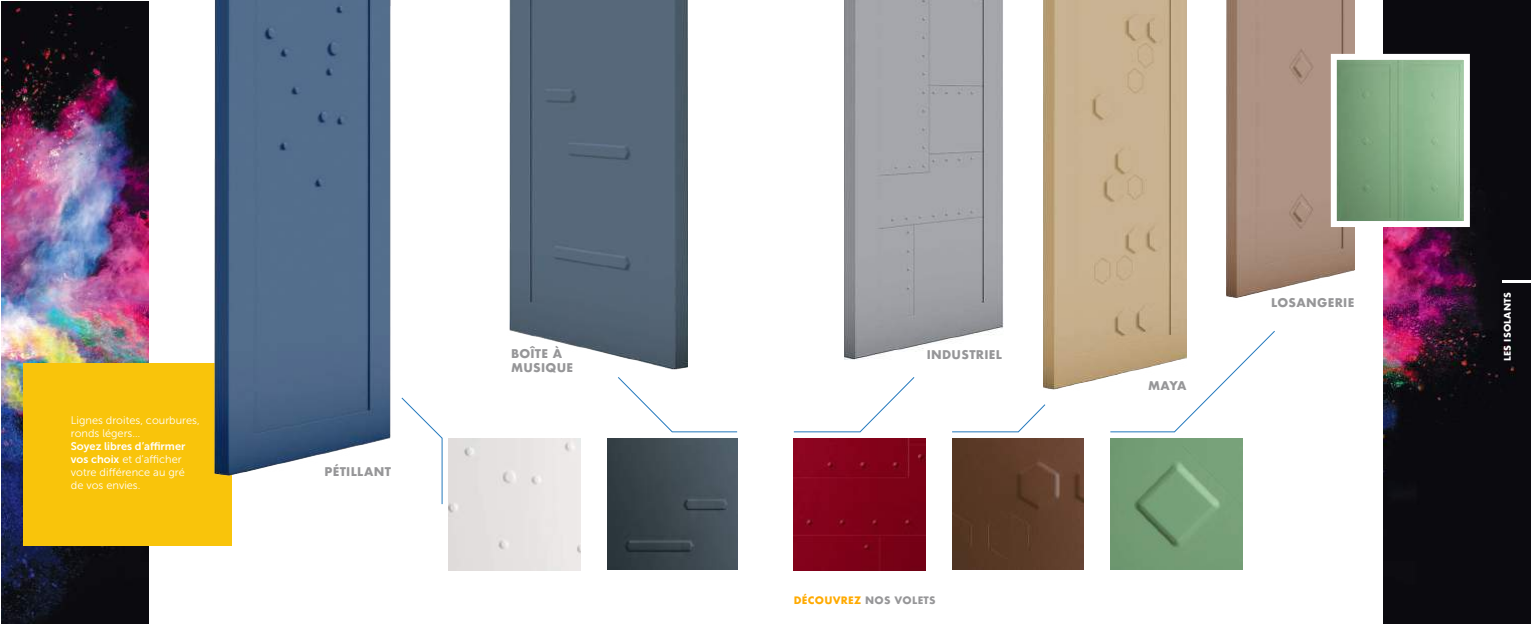
<style>
.page{position:relative;width:1531px;height:624px;background:#fff}
.page>*{position:absolute;margin:0;border:0;box-sizing:border-box;transform-origin:0 0}
.t1{font:700 11.7px/14px "Futura";letter-spacing:.025em;color:#969698}
.t2{font:11px/13px "Museo Sans 300";color:#fff}
.t3{font:11px "Museo Sans 700";color:#fff}
.t4{font:700 10px "Futura";letter-spacing:.025em;color:#fa0}
.t5{font:700 8.9px "Futura";letter-spacing:.025em;color:#fff}
.s1{font-family:"Museo Sans 700"}
.s2{color:#969698}
</style>
<div class="page">
<img style="left:1px;top:1px;width:147px;height:623px">
<div style="left:23px;top:364px;width:209px;height:182px;background:#f9c40b"></div>
<img style="left:1383px;top:0;width:148px;height:624px">
<hr style="left:1503px;top:280px;width:28px;height:3px;background:#fff">
<img style="left:844px;top:0;width:159px;height:360px">
<img style="left:1227px;top:0;width:127px;height:298px">
<img style="left:509px;top:0;width:178px;height:369px">
<img style="left:214px;top:0;width:177px;height:478px">
<div style="left:448px;top:438px;width:132px;height:132px;background:#e6e2e1"></div>
<img style="left:607px;top:438px;width:130px;height:132px">
<img style="left:794px;top:438px;width:131px;height:132px">
<img style="left:952px;top:438px;width:132px;height:132px">
<img style="left:1110px;top:438px;width:132px;height:132px">
<svg style="left:401px;top:397px;width:42px;height:108px"></svg>
<svg style="left:618px;top:377px;width:120px;height:56px"></svg>
<svg style="left:793px;top:377px;width:122px;height:56px"></svg>
<svg style="left:952px;top:404px;width:94px;height:29px"></svg>
<svg style="left:1110px;top:330px;width:165px;height:103px"></svg>
<img style="left:1338px;top:61px;width:125px;height:159px">
<div style="left:1331px;top:54px;width:139px;height:173px;border:6px solid #fff"></div>
<img style="left:1043px;top:0;width:143px;height:394px">
<p class="t2" style="left:71px;top:413px;width:130px">Lignes droites, courbures, ronds légers…</p>
<p class="t3" style="left:71px;top:439px;width:116px">Soyez libres d’affirmer</p>
<p class="t2" style="left:71px;top:452px;width:115px"><span class="s1">vos choix</span> et d’afficher votre différence au gré de vos envies.</p>
<p class="t1" style="left:324px;top:465px;width:68px">PÉTILLANT</p>
<p class="t1" style="left:511px;top:347px;width:64px">BOÎTE À<br>MUSIQUE</p>
<p class="t1" style="left:927px;top:348px;width:77px">INDUSTRIEL</p>
<p class="t4" style="left:794px;top:593px;width:143px">DÉCOUVREZ <span class="s2">NOS VOLETS</span></p>
<p class="t1" style="left:1148px;top:379px;width:40px">MAYA</p>
<p class="t1" style="left:1271px;top:295px;width:85px">LOSANGERIE</p>
<p class="t5" style="left:1501px;top:361px;width:71px;rotate:-90deg">LES ISOLANTS</p>
</div>
